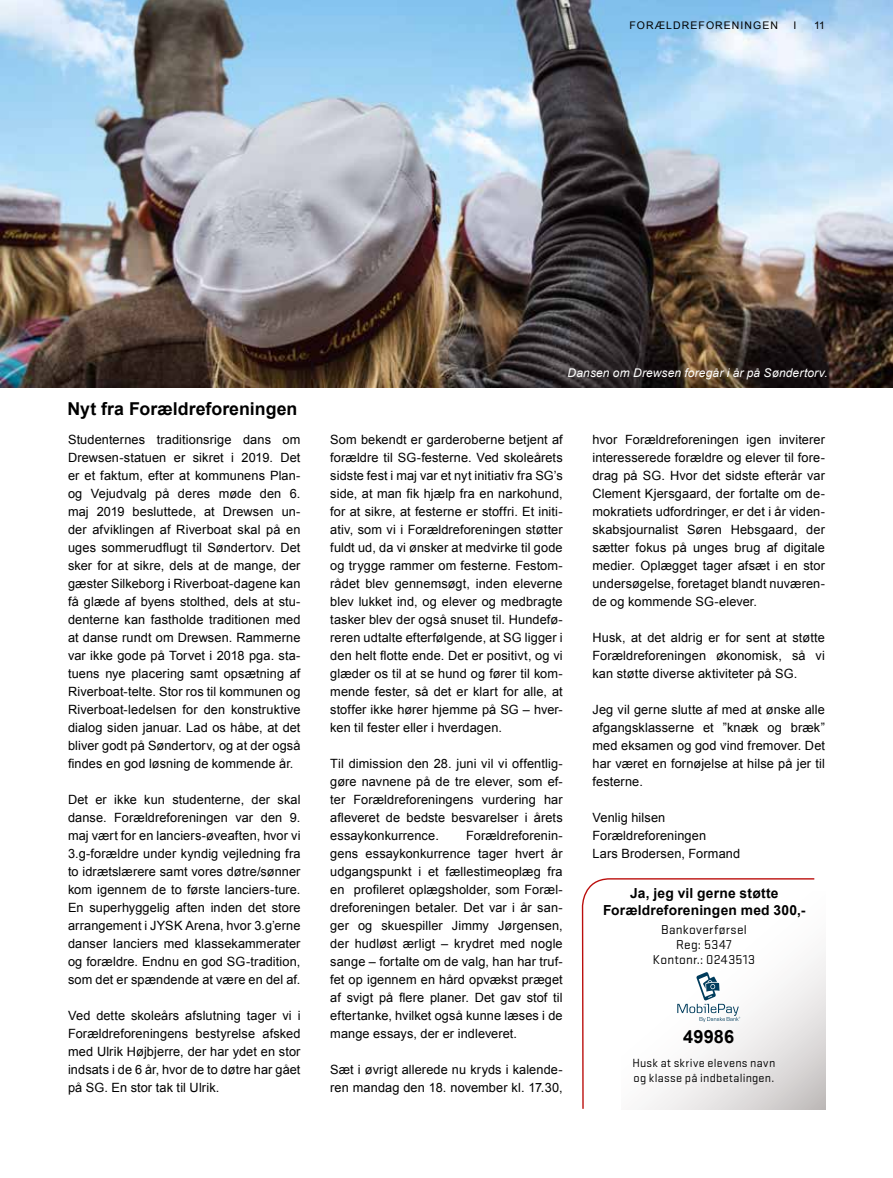
<style>
.page{position:relative;width:893px;height:1178px;background:#fff}
.page>*{position:absolute;margin:0;border:0;box-sizing:border-box;transform-origin:0 0}
.t1{font:700 18.15px "Arial";letter-spacing:.005em;color:#000}
.t2{font:700 17.7px "Arial";color:#000}
.t3{font:700 13.8px/16.6px "Arial";letter-spacing:.01em;color:#000;text-align:center}
.t4{font:13.35px/14.7px "Stratum 2";letter-spacing:.025em;color:#000;text-align:center}
.t5{font:12.75px/18px "Arial";letter-spacing:.01em;color:#000;text-align:justify}
.t6{font:12.3px/14.7px "Stratum 2";letter-spacing:.02em;color:#000}
.t7{font:italic 12px "Arial";letter-spacing:.01em;color:#fff}
.t8{font:10.5px "Arial";letter-spacing:.1em;color:#000}
</style>
<div class="page">
<img style="left:0;top:0;width:893px;height:387px">
<div style="left:622px;top:891px;width:203px;height:218px;background:linear-gradient(to bottom,#fff,#c6c2c2)"></div>
<svg style="left:581px;top:878px;width:235px;height:232px"></svg>
<svg style="left:677px;top:972px;width:63px;height:50px"></svg>
<p class="t8" style="left:629px;top:18px;width:150px">FORÆLDREFORENINGEN</p>
<p class="t8" style="left:794px;top:18px;width:4px">I</p>
<p class="t8" style="left:814px;top:18px;width:12px">11</p>
<h2 class="t2" style="left:67px;top:397px;width:232px">Nyt fra Forældreforeningen</h2>
<p class="t5" style="left:68px;top:430px;width:234px">Studenternes traditionsrige dans om Drewsen-statuen er sikret i 2019. Det er et faktum, efter at kommunens Plan&shy;og Vejudvalg på deres møde den 6. maj 2019 besluttede, at Drewsen un&shy;der afviklingen af Riverboat skal på en uges sommerudflugt til Søndertorv. Det sker for at sikre, dels at de mange, der gæster Silkeborg i Riverboat-dagene kan få glæde af byens stolthed, dels at stu&shy;denterne kan fastholde traditionen med at danse rundt om Drewsen. Rammerne var ikke gode på Torvet i 2018 pga. sta&shy;tuens nye placering samt opsætning af Riverboat-telte. Stor ros til kommunen og Riverboat-ledelsen for den konstruktive dialog siden januar. Lad os håbe, at det bliver godt på Søndertorv, og at der også findes en god løsning de kommende år.</p>
<p class="t5" style="left:68px;top:791px;width:234px">Det er ikke kun studenterne, der skal danse. Forældreforeningen var den 9. maj vært for en lanciers-øveaften, hvor vi 3.g-forældre under kyndig vejledning fra to idrætslærere samt vores døtre/sønner kom igennem de to første lanciers-ture.<br>En superhyggelig aften inden det store arrangement i JYSK Arena, hvor 3.g’erne danser lanciers med klassekammerater og forældre. Endnu en god SG-tradition, som det er spændende at være en del af.</p>
<p class="t5" style="left:68px;top:1007px;width:234px">Ved dette skoleårs afslutning tager vi i Forældreforeningens bestyrelse afsked med Ulrik Højbjerre, der har ydet en stor indsats i de 6 år, hvor de to døtre har gået på SG. En stor tak til Ulrik.</p>
<p class="t7" style="left:568px;top:365px;width:262px">Dansen om Drewsen foregår i år på Søndertorv.</p>
<p class="t5" style="left:330px;top:431px;width:234px">Som bekendt er garderoberne betjent af forældre til SG-festerne. Ved skoleårets sidste fest i maj var et nyt initiativ fra SG’s side, at man fik hjælp fra en narkohund, for at sikre, at festerne er stoffri. Et initi&shy;ativ, som vi i Forældreforeningen støtter fuldt ud, da vi ønsker at medvirke til gode og trygge rammer om festerne. Festom&shy;rådet blev gennemsøgt, inden eleverne blev lukket ind, og elever og medbragte tasker blev der også snuset til. Hundefø&shy;reren udtalte efterfølgende, at SG ligger i den helt flotte ende. Det er positivt, og vi glæder os til at se hund og fører til kom&shy;mende fester, så det er klart for alle, at stoffer ikke hører hjemme på SG – hver&shy;ken til fester eller i hverdagen.</p>
<p class="t5" style="left:330px;top:755px;width:234px">Til dimission den 28. juni vil vi offentlig&shy;gøre navnene på de tre elever, som ef&shy;ter Forældreforeningens vurdering har afleveret de bedste besvarelser i årets essaykonkurrence.</p>
<p class="t5" style="left:330px;top:827px;width:234px;text-indent:136px">Forældreforenin&shy;gens essaykonkurrence tager hvert år udgangspunkt i et fællestimeoplæg fra en profileret oplægsholder, som Foræl&shy;dreforeningen betaler. Det var i år san&shy;ger og skuespiller Jimmy Jørgensen, der hudløst ærligt – krydret med nogle sange – fortalte om de valg, han har truf&shy;fet op igennem en hård opvækst præget af svigt på flere planer. Det gav stof til eftertanke, hvilket også kunne læses i de mange essays, der er indleveret.</p>
<p class="t5" style="left:330px;top:1061px;width:234px">Sæt i øvrigt allerede nu kryds i kalende&shy;ren mandag den 18. november kl. 17.30,</p>
<p class="t5" style="left:592px;top:431px;width:234px">hvor Forældreforeningen igen inviterer interesserede forældre og elever til fore&shy;drag på SG. Hvor det sidste efterår var Clement Kjersgaard, der fortalte om de&shy;mokratiets udfordringer, er det i år viden&shy;skabsjournalist Søren Hebsgaard, der sætter fokus på unges brug af digitale medier. Oplægget tager afsæt i en stor undersøgelse, foretaget blandt nuværen&shy;de og kommende SG-elever.</p>
<p class="t5" style="left:592px;top:629px;width:234px">Husk, at det aldrig er for sent at støtte Forældreforeningen økonomisk, så vi kan støtte diverse aktiviteter på SG.</p>
<p class="t5" style="left:592px;top:701px;width:234px">Jeg vil gerne slutte af med at ønske alle afgangsklasserne et ”knæk og bræk” med eksamen og god vind fremover. Det har været en fornøjelse at hilse på jer til festerne.</p>
<p class="t5" style="left:592px;top:809px;width:149px;text-align:left">Venlig hilsen<br>Forældreforeningen<br>Lars Brodersen, Formand</p>
<p class="t3" style="left:603px;top:885px;width:204px">Ja, jeg vil gerne støtte<br>Forældreforeningen med 300,-</p>
<p class="t4" style="left:653px;top:922px;width:104px">Bankoverførsel<br>Reg: 5347<br>Kontonr.: 0243513</p>
<h1 class="t1" style="left:683px;top:1025px;width:52px">49986</h1>
<p class="t6" style="left:632px;top:1055px;width:145px">Husk at skrive elevens navn og klasse på indbetalingen.</p>
</div>
